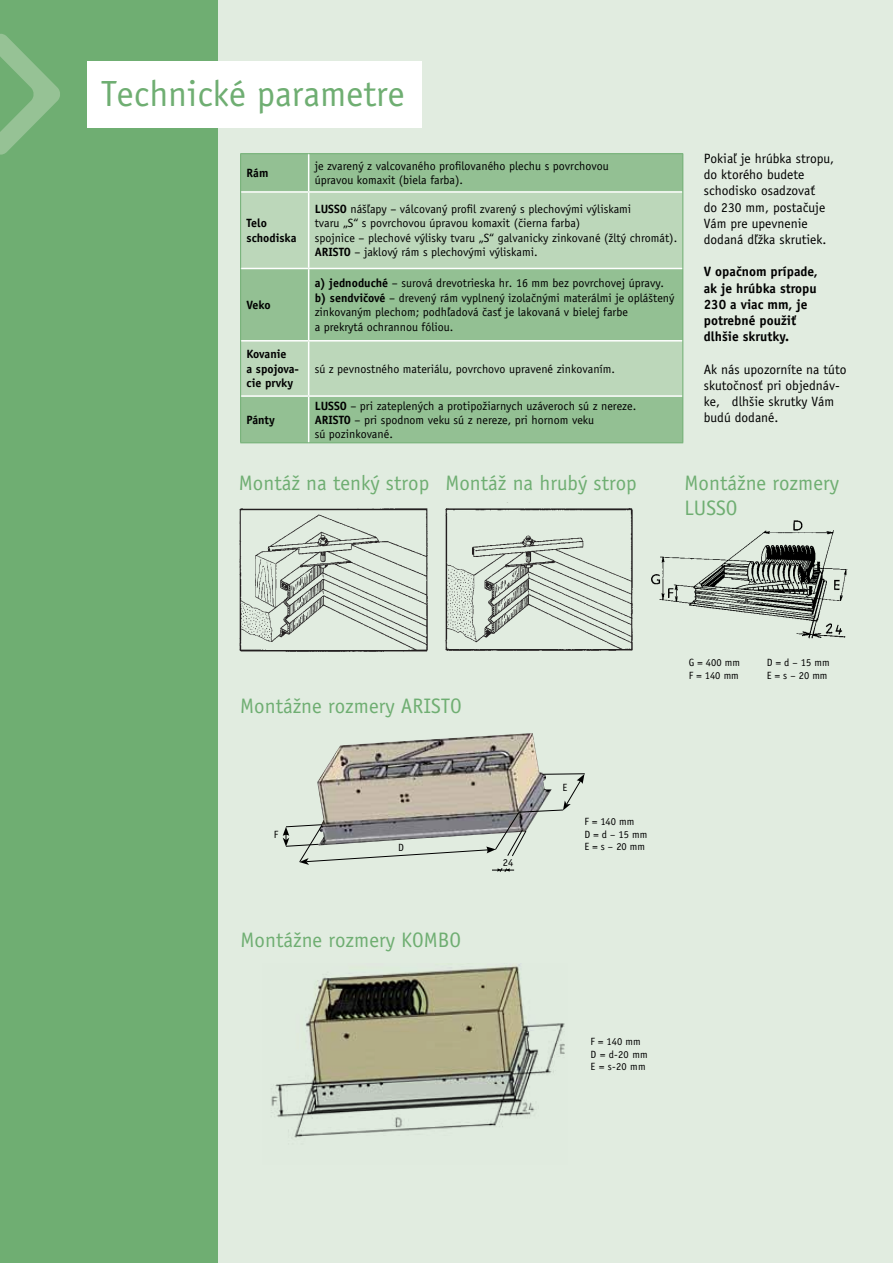
<style>
.page{position:relative;width:893px;height:1263px;background:#fff}
.page>*{position:absolute;margin:0;border:0;box-sizing:border-box;transform-origin:0 0}
.t1{font:36.45px "ITC Officina Sans CE";color:#6fae72}
.t2{font:21px/25.2px "ITC Officina Sans CE";color:#6fae72}
.t3{font:13.5px/16.2px "ITC Officina Sans CE";color:#000}
.t4{font:700 13.5px/16.2px "ITC Officina Sans CE";color:#000}
.t5{font:12px/14.4px "ITC Officina Sans CE";color:#000}
.t6{font:700 12px/14.4px "ITC Officina Sans CE";color:#000}
.t7{font:10.5px/12.6px "ITC Officina Sans CE";color:#000}
.s1{font-weight:700}
</style>
<div class="page">
<div style="left:0;top:0;width:219px;height:1263px;background:#6fae72"></div>
<div style="left:219px;top:0;width:674px;height:1263px;background:#e1ece0"></div>
<div style="left:88px;top:61px;width:334px;height:67px;background:#fff"></div>
<div style="left:241px;top:154px;width:441px;height:288px;background:#93c093"></div>
<svg style="left:241px;top:193px;width:441px;height:202px;background:#adceac"></svg>
<hr style="left:308px;top:154px;width:1px;height:37px;background:#fff">
<hr style="left:241px;top:191px;width:68px;height:2px;background:#fff">
<hr style="left:309px;top:191px;width:373px;height:2px;background:#fff">
<hr style="left:308px;top:193px;width:1px;height:75px;background:#fff">
<hr style="left:241px;top:268px;width:68px;height:1px;background:#fff">
<hr style="left:309px;top:268px;width:373px;height:1px;background:#fff">
<hr style="left:308px;top:269px;width:1px;height:71px;background:#fff">
<hr style="left:241px;top:340px;width:68px;height:1px;background:#fff">
<hr style="left:309px;top:340px;width:373px;height:1px;background:#fff">
<hr style="left:308px;top:341px;width:1px;height:54px;background:#fff">
<hr style="left:241px;top:395px;width:68px;height:2px;background:#fff">
<hr style="left:309px;top:395px;width:373px;height:2px;background:#fff">
<hr style="left:308px;top:397px;width:1px;height:45px;background:#fff">
<hr style="left:240px;top:153px;width:69px;height:1px;background:#6fae72">
<hr style="left:240px;top:154px;width:1px;height:38px;background:#6fae72">
<hr style="left:309px;top:153px;width:374px;height:1px;background:#6fae72">
<hr style="left:682px;top:154px;width:1px;height:38px;background:#6fae72">
<hr style="left:240px;top:192px;width:1px;height:76px;background:#6fae72">
<hr style="left:682px;top:192px;width:1px;height:76px;background:#6fae72">
<hr style="left:240px;top:268px;width:1px;height:73px;background:#6fae72">
<hr style="left:682px;top:268px;width:1px;height:73px;background:#6fae72">
<hr style="left:240px;top:341px;width:1px;height:55px;background:#6fae72">
<hr style="left:682px;top:341px;width:1px;height:55px;background:#6fae72">
<hr style="left:240px;top:396px;width:1px;height:46px;background:#6fae72">
<hr style="left:682px;top:396px;width:1px;height:46px;background:#6fae72">
<hr style="left:240px;top:442px;width:69px;height:1px;background:#6fae72">
<hr style="left:309px;top:442px;width:374px;height:1px;background:#6fae72">
<img style="left:239px;top:508px;width:189px;height:144px">
<img style="left:445px;top:508px;width:188px;height:143px">
<img style="left:651px;top:520px;width:197px;height:119px">
<svg style="left:0;top:34px;width:60px;height:121px"></svg>
<img style="left:323px;top:733px;width:220px;height:40px">
<svg style="left:283px;top:773px;width:302px;height:99px"></svg>
<img style="left:271px;top:964px;width:294px;height:174px">
<h1 class="t1" style="left:101px;top:72px;width:305px">Technické parametre</h1>
<p class="t6" style="left:247px;top:166px;width:23px">Rám</p>
<p class="t5" style="left:315px;top:159px;width:295px">je zvarený z valcovaného profilovaného plechu s povrchovou úpravou komaxit (biela farba).</p>
<p class="t6" style="left:247px;top:216px;width:51px">Telo schodiska</p>
<p class="t5" style="left:315px;top:202px;width:364px"><span class="s1">LUSSO</span> nášľapy – válcovaný profil zvarený s plechovými výliskami<br>tvaru „S“ s povrchovou úpravou komaxit (čierna farba)<br>spojnice – plechové výlisky tvaru „S“ galvanicky zinkované (žltý chromát).<br><span class="s1">ARISTO</span> – jaklový rám s plechovými výliskami.</p>
<p class="t6" style="left:247px;top:298px;width:26px">Veko</p>
<p class="t6" style="left:247px;top:347px;width:54px">Kovanie<br>a spojova&shy;cie prvky</p>
<p class="t6" style="left:247px;top:413px;width:30px">Pánty</p>
<p class="t5" style="left:315px;top:276px;width:361px"><span class="s1">a) jednoduché</span> – surová drevotrieska hr. 16 mm bez povrchovej úpravy. <span class="s1">b) sendvičové</span> – drevený rám vyplnený izolačnými materálmi je opláštený zinkovaným plechom; podhľadová časť je lakovaná v bielej farbe<br>a prekrytá ochrannou fóliou.</p>
<p class="t5" style="left:315px;top:362px;width:302px">sú z pevnostného materiálu, povrchovo upravené zinkovaním.</p>
<p class="t5" style="left:315px;top:398px;width:323px"><span class="s1">LUSSO</span> – pri zateplených a protipožiarnych uzáveroch sú z nereze.<br><span class="s1">ARISTO</span> – pri spodnom veku sú z nereze, pri hornom veku<br>sú pozinkované.</p>
<p class="t3" style="left:704px;top:150px;width:132px">Pokiaľ je hrúbka stropu, do ktorého budete schodisko osadzovať<br>do 230 mm, postačuje<br>Vám pre upevnenie dodaná dľžka skrutiek.</p>
<p class="t4" style="left:704px;top:264px;width:116px">V opačnom prípade, ak je hrúbka stropu<br>230 a viac mm, je potrebné použiť dlhšie skrutky.</p>
<p class="t3" style="left:704px;top:361px;width:144px">Ak nás upozorníte na túto skutočnosť pri objednáv&shy;ke, dlhšie skrutky Vám budú dodané.</p>
<h2 class="t2" style="left:239px;top:470px;width:399px">Montáž na tenký strop Montáž na hrubý strop</h2>
<h2 class="t2" style="left:685px;top:470px;width:156px">Montážne rozmery<br>LUSSO</h2>
<h2 class="t2" style="left:240px;top:693px;width:183px">Montážne rozmery ARISTO</h2>
<p class="t7" style="left:274px;top:829px;width:6px">F</p>
<p class="t7" style="left:398px;top:841px;width:7px">D</p>
<h2 class="t2" style="left:241px;top:927px;width:185px">Montážne rozmery KOMBO</h2>
<p class="t7" style="left:503px;top:856px;width:12px">24</p>
<p class="t7" style="left:563px;top:781px;width:6px">E</p>
<p class="t7" style="left:584px;top:815px;width:64px">F = 140 mm<br>D = d – 15 mm<br>E = s – 20 mm</p>
<p class="t7" style="left:689px;top:656px;width:53px">G = 400 mm</p>
<p class="t7" style="left:767px;top:656px;width:64px">D = d – 15 mm</p>
<p class="t7" style="left:689px;top:669px;width:51px">F = 140 mm</p>
<p class="t7" style="left:767px;top:669px;width:62px">E = s – 20 mm</p>
<p class="t7" style="left:591px;top:1035px;width:59px">F = 140 mm<br>D = d-20 mm<br>E = s-20 mm</p>
</div>
